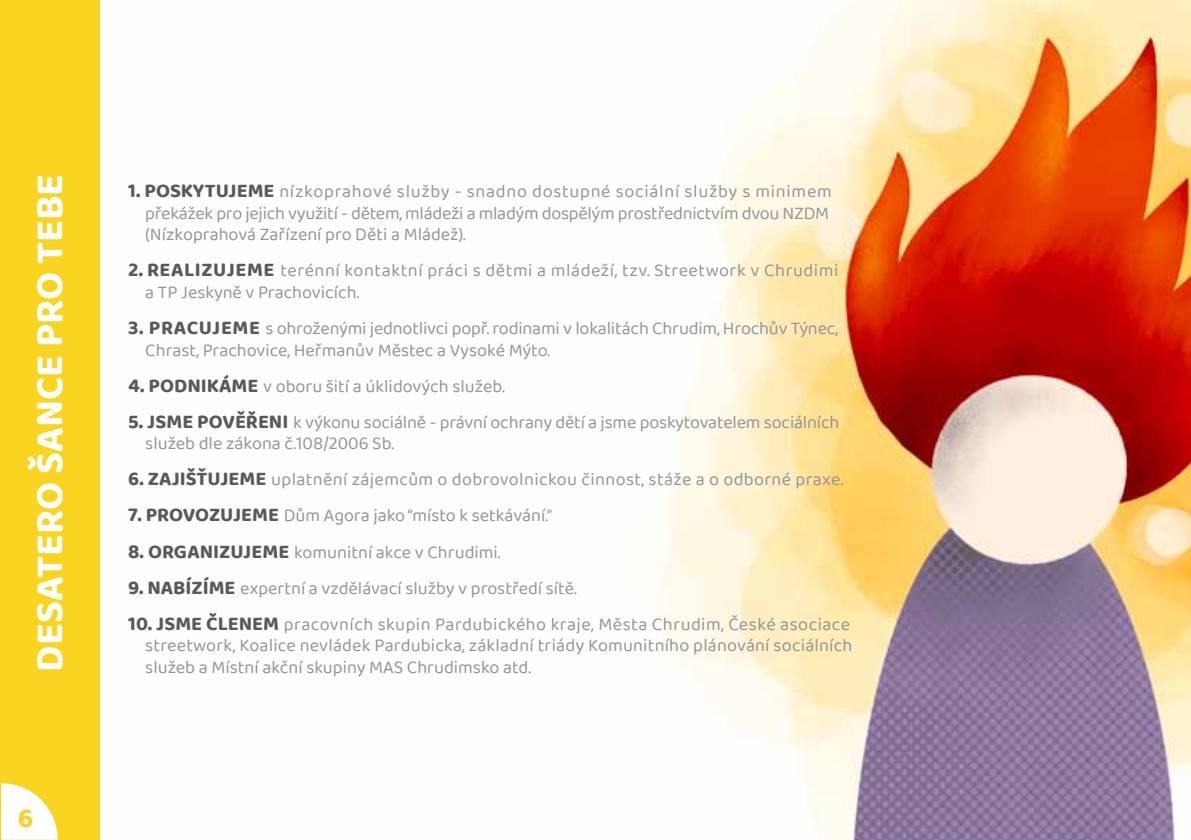
<style>
.page{position:relative;width:1191px;height:840px;background:#fff}
.page>*{position:absolute;margin:0;border:0;box-sizing:border-box;transform-origin:0 0}
.t1{font:700 40px "Baloo Tammudu 2";color:#fff}
.t2{font:700 28px "Baloo Tammudu 2";color:#fbd12f}
.t3{font:18px/21.6px "Baloo Tammudu 2";color:#939598}
.t4{font:18px/21.6px "Baloo Tammudu 2";letter-spacing:.03em;color:#939598}
.t5{font:18px "Baloo Tammudu 2";letter-spacing:.02em;color:#939598}
.s1{font-weight:700;font-size:20px;color:#58595b}
</style>
<div class="page">
<img style="left:99px;top:0;width:1092px;height:839px">
<div style="left:0;top:0;width:99px;height:839px;background:#f9d521"></div>
<svg style="left:1px;top:783px;width:57px;height:56px"></svg>
<h1 class="t1" style="left:25px;top:671px;width:499px;rotate:-90deg">DESATERO ŠANCE PRO TEBE</h1>
<p class="t3" style="left:145px;top:180px;width:688px;text-indent:-17px"><span class="s1">1. POSKYTUJEME</span> nízkoprahové služby - snadno dostupné sociální služby s minimem překážek pro jejich využití - dětem, mládeži a mladým dospělým prostřednictvím dvou NZDM (Nízkoprahová Zařízení pro Děti a Mládež).</p>
<p class="t4" style="left:145px;top:259px;width:694px;text-indent:-17px"><span class="s1">2. REALIZUJEME</span> terénní kontaktní práci s dětmi a mládeží, tzv. Streetwork v Chrudimi a TP Jeskyně v Prachovicích.</p>
<p class="t3" style="left:145px;top:317px;width:694px;text-indent:-17px"><span class="s1">3. PRACUJEME</span> s ohroženými jednotlivci popř. rodinami v lokalitách Chrudim, Hrochův Týnec,<br>Chrast, Prachovice, Heřmanův Městec a Vysoké Mýto.</p>
<p class="t3" style="left:128px;top:374px;width:378px"><span class="s1">4. PODNIKÁME</span> v oboru šití a úklidových služeb.</p>
<p class="t3" style="left:145px;top:410px;width:695px;text-indent:-17px"><span class="s1">5. JSME POVĚŘENI</span> k výkonu sociálně - právní ochrany dětí a jsme poskytovatelem sociálních služeb dle zákona č.108/2006 Sb.</p>
<p class="t5" style="left:128px;top:468px;width:716px"><span class="s1">6. ZAJIŠŤUJEME</span> uplatnění zájemcům o dobrovolnickou činnost, stáže a o odborné praxe.</p>
<p class="t3" style="left:128px;top:504px;width:425px"><span class="s1">7. PROVOZUJEME</span> Dům Agora jako “místo k setkávání.”</p>
<p class="t3" style="left:128px;top:540px;width:373px"><span class="s1">8. ORGANIZUJEME</span> komunitní akce v Chrudimi.</p>
<p class="t3" style="left:128px;top:576px;width:450px"><span class="s1">9. NABÍZÍME</span> expertní a vzdělávací služby v prostředí sítě.</p>
<p class="t3" style="left:145px;top:612px;width:708px;text-indent:-17px"><span class="s1">10. JSME ČLENEM</span> pracovních skupin Pardubického kraje, Města Chrudim, České asociace streetwork, Koalice nevládek Pardubicka, základní triády Komunitního plánování sociálních služeb a Místní akční skupiny MAS Chrudimsko atd.</p>
<h2 class="t2" style="left:18px;top:800px;width:17px">6</h2>
</div>
